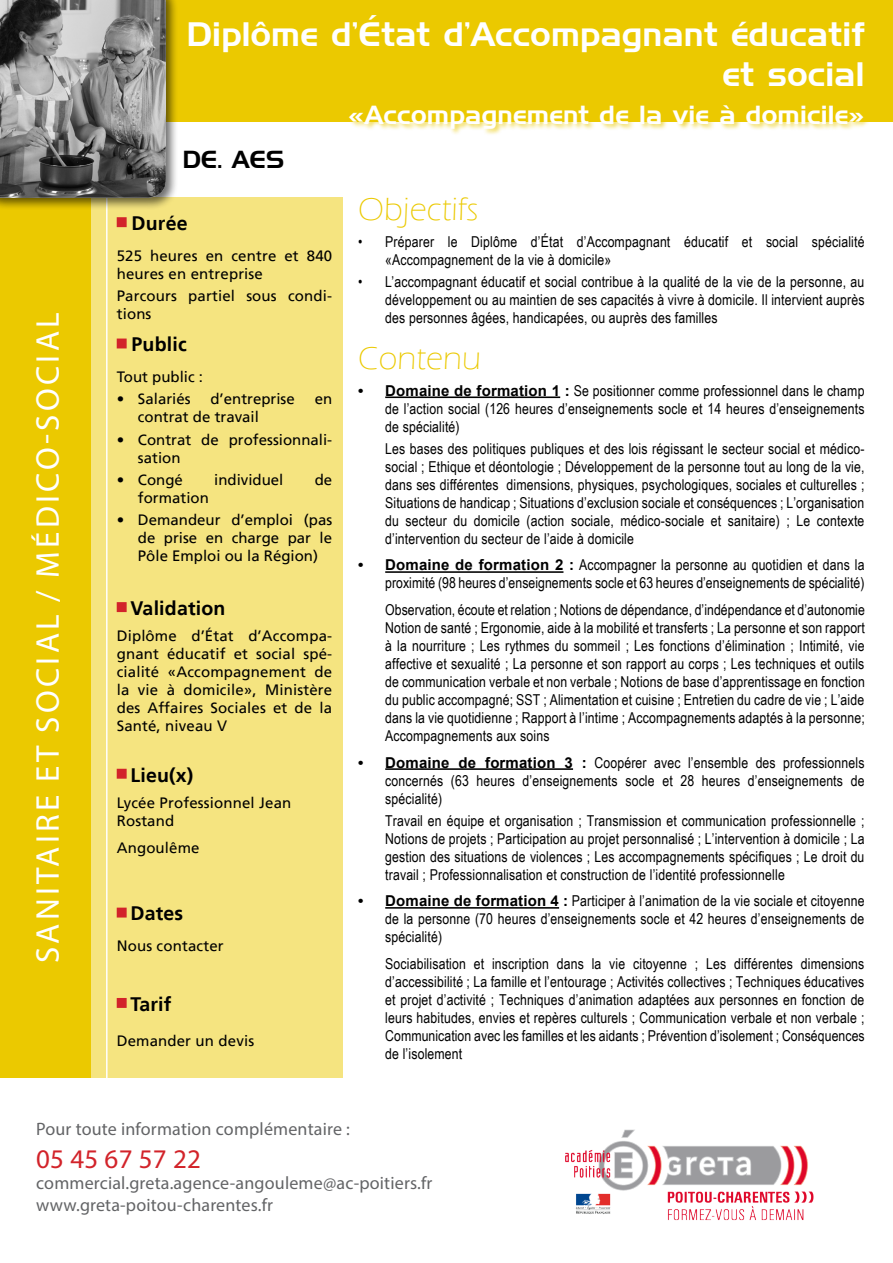
<style>
.page{position:relative;width:893px;height:1263px;background:#fff}
.page>*{position:absolute;margin:0;border:0;box-sizing:border-box;transform-origin:0 0}
.t1{font:33px/39.6px "Handel Gothic BT";letter-spacing:.01em;color:#fff;text-align:right}
.t2{font:33px "Myriad Pro";letter-spacing:.1em;color:#fff}
.t3{font:300 33px "Eras ITC";letter-spacing:.01em;color:#ebc900}
.t4{font:27px "Myriad Pro";letter-spacing:.01em;color:#d2232a}
.t5{font:25.5px "Handel Gothic BT";letter-spacing:.01em;color:#fff}
.t6{font:24px "Handel Gothic BT";color:#000}
.t7{font:700 19.5px "Frutiger LT";letter-spacing:.01em;color:#000}
.t8{font:18px "Myriad Pro";letter-spacing:.01em;color:#636466}
.Style_de_paragraphe{font:15px/18px "Arial Narrow";letter-spacing:.01em;color:#000;text-align:justify}
.t9{font:15px/18px "Frutiger LT";letter-spacing:.01em;color:#000}
.s1{font-family:"Arial";font-weight:700}
</style>
<div class="page">
<div style="left:117px;top:0;width:776px;height:122px;background:#ebc900"></div>
<div style="left:87px;top:198px;width:256px;height:880px;background:#f5e480"></div>
<div style="left:0;top:198px;width:91px;height:880px;background:#ebc900"></div>
<img style="left:565px;top:1129px;width:249px;height:92px">
<hr style="left:106px;top:198px;width:2px;height:880px;background:#fff">
<div style="left:0;top:0;width:178px;height:210px;background:#000;opacity:.57"></div>
<img style="left:0;top:0;width:166px;height:198px">
<div style="left:117px;top:217px;width:10px;height:10px;background:#d2232a;border:2px solid #d2232a"></div>
<div style="left:117px;top:602px;width:10px;height:10px;background:#d2232a;border:2px solid #d2232a"></div>
<div style="left:117px;top:769px;width:10px;height:10px;background:#d2232a;border:2px solid #d2232a"></div>
<hr style="left:385px;top:396px;width:175px;height:2px;background:#000">
<hr style="left:385px;top:571px;width:178px;height:2px;background:#000">
<hr style="left:385px;top:768px;width:188px;height:2px;background:#000">
<hr style="left:385px;top:907px;width:174px;height:2px;background:#000">
<div style="left:117px;top:339px;width:10px;height:9px;background:#d2232a;border:2px solid #d2232a"></div>
<div style="left:117px;top:998px;width:10px;height:10px;background:#d2232a;border:2px solid #d2232a"></div>
<div style="left:117px;top:908px;width:10px;height:9px;background:#d2232a;border:2px solid #d2232a"></div>
<div style="left:349px;top:103px;width:521px;height:33px;background:#ebc900;opacity:.75"></div>
<p class="t1" style="left:187px;top:14px;width:680px">Diplôme d’État d’Accompagnant éducatif et social</p>
<h1 class="t2" style="left:27px;top:963px;width:652px;rotate:-90deg">SANITAIRE ET SOCIAL / MÉDICO-SOCIAL</h1>
<p class="t6" style="left:182px;top:145px;width:103px">DE. AES</p>
<p class="t7" style="left:132px;top:212px;width:58px">Durée</p>
<p class="t9" style="left:117px;top:247px;width:217px">525 heures en centre et 840 heures en entreprise</p>
<p class="t9" style="left:117px;top:287px;width:217px">Parcours partiel sous condi&shy;tions</p>
<p class="t7" style="left:132px;top:333px;width:57px">Public</p>
<p class="t9" style="left:117px;top:368px;width:88px">Tout public :</p>
<p class="t9" style="left:117px;top:390px;width:75px">• Salariés</p>
<p class="t9" style="left:210px;top:390px;width:86px">d’entreprise</p>
<p class="t9" style="left:315px;top:390px;width:19px">en</p>
<p class="t9" style="left:138px;top:408px;width:122px">contrat de travail</p>
<p class="t9" style="left:138px;top:430px;width:196px;text-indent:-21px">• Contrat de professionnali&shy;sation</p>
<p class="t9" style="left:117px;top:471px;width:68px">• Congé</p>
<p class="t9" style="left:214px;top:471px;width:71px">individuel</p>
<p class="t9" style="left:315px;top:471px;width:19px">de</p>
<p class="t9" style="left:138px;top:489px;width:72px">formation</p>
<p class="t9" style="left:138px;top:511px;width:196px;text-align:justify;text-indent:-21px">• Demandeur d’emploi (pas de prise en charge par le Pôle Emploi ou la Région)</p>
<p class="t7" style="left:131px;top:597px;width:96px">Validation</p>
<p class="t9" style="left:117px;top:627px;width:217px;text-align:justify">Diplôme d’État d’Accompa&shy;gnant éducatif et social spé&shy;cialité «Accompagnement de la vie à domicile», Ministère des Affaires Sociales et de la Santé, niveau V</p>
<p class="t7" style="left:131px;top:763px;width:64px">Lieu(x)</p>
<p class="t9" style="left:117px;top:794px;width:176px">Lycée Professionnel Jean<br>Rostand</p>
<p class="t9" style="left:117px;top:838px;width:84px">Angoulême</p>
<p class="t7" style="left:131px;top:902px;width:54px">Dates</p>
<p class="t9" style="left:117px;top:937px;width:108px">Nous contacter</p>
<p class="t7" style="left:131px;top:992px;width:42px">Tarif</p>
<p class="t9" style="left:117px;top:1031px;width:139px">Demander un devis</p>
<p class="t5" style="left:349px;top:99px;width:517px">«Accompagnement de la vie à domicile»</p>
<p class="t3" style="left:358px;top:191px;width:122px">Objectifs</p>
<p class="Style_de_paragraphe" style="left:385px;top:232px;width:481px;text-indent:-27px">• Préparer le Diplôme d’État d’Accompagnant éducatif et social spécialité «Accompagnement de la vie à domicile»</p>
<p class="Style_de_paragraphe" style="left:385px;top:272px;width:481px;text-indent:-27px">• L’accompagnant éducatif et social contribue à la qualité de la vie de la personne, au développement ou au maintien de ses capacités à vivre à domicile. Il intervient auprès des personnes âgées, handicapées, ou auprès des familles</p>
<p class="t3" style="left:358px;top:340px;width:124px">Contenu</p>
<p class="Style_de_paragraphe" style="left:385px;top:381px;width:481px;text-indent:-27px"><span class="s1">• Domaine de formation 1 :</span> Se positionner comme professionnel dans le champ de l’action social (126 heures d’enseignements socle et 14 heures d’enseignements de spécialité)</p>
<p class="Style_de_paragraphe" style="left:385px;top:439px;width:481px">Les bases des politiques publiques et des lois régissant le secteur social et médico&shy;social ; Ethique et déontologie ; Développement de la personne tout au long de la vie, dans ses différentes dimensions, physiques, psychologiques, sociales et culturelles ; Situations de handicap ; Situations d’exclusion sociale et conséquences ; L’organisation du secteur du domicile (action sociale, médico-sociale et sanitaire) ; Le contexte d’intervention du secteur de l’aide à domicile</p>
<p class="Style_de_paragraphe" style="left:358px;top:556px;width:508px;text-align:right"><span class="s1">• Domaine de formation 2 :</span> Accompagner la personne au quotidien et dans la proximité (98 heures d’enseignements socle et 63 heures d’enseignements de spécialité)</p>
<p class="Style_de_paragraphe" style="left:385px;top:600px;width:481px">Observation, écoute et relation ; Notions de dépendance, d’indépendance et d’autonomie Notion de santé ; Ergonomie, aide à la mobilité et transferts ; La personne et son rapport à la nourriture ; Les rythmes du sommeil ; Les fonctions d’élimination ; Intimité, vie affective et sexualité ; La personne et son rapport au corps ; Les techniques et outils de communication verbale et non verbale ; Notions de base d’apprentissage en fonction du public accompagné; SST ; Alimentation et cuisine ; Entretien du cadre de vie ; L’aide dans la vie quotidienne ; Rapport à l’intime ; Accompagnements adaptés à la personne; Accompagnements aux soins</p>
<p class="Style_de_paragraphe" style="left:385px;top:753px;width:481px;text-indent:-27px"><span class="s1">• Domaine de formation 3 :</span> Coopérer avec l’ensemble des professionnels concernés (63 heures d’enseignements socle et 28 heures d’enseignements de spécialité)</p>
<p class="Style_de_paragraphe" style="left:385px;top:811px;width:481px">Travail en équipe et organisation ; Transmission et communication professionnelle ; Notions de projets ; Participation au projet personnalisé ; L’intervention à domicile ; La gestion des situations de violences ; Les accompagnements spécifiques ; Le droit du travail ; Professionnalisation et construction de l’identité professionnelle</p>
<p class="Style_de_paragraphe" style="left:385px;top:891px;width:481px;text-indent:-27px"><span class="s1">• Domaine de formation 4 :</span> Participer à l’animation de la vie sociale et citoyenne de la personne (70 heures d’enseignements socle et 42 heures d’enseignements de spécialité)</p>
<p class="Style_de_paragraphe" style="left:385px;top:954px;width:481px">Sociabilisation et inscription dans la vie citoyenne ; Les différentes dimensions d’accessibilité ; La famille et l’entourage ; Activités collectives ; Techniques éducatives et projet d’activité ; Techniques d’animation adaptées aux personnes en fonction de leurs habitudes, envies et repères culturels ; Communication verbale et non verbale ; Communication avec les familles et les aidants ; Prévention d’isolement ; Conséquences de l’isolement</p>
<p class="t8" style="left:36px;top:1118px;width:315px">Pour toute information complémentaire :</p>
<p class="t4" style="left:36px;top:1142px;width:166px">05 45 67 57 22</p>
<p class="t8" style="left:36px;top:1172px;width:398px">commercial.greta.agence-angouleme@ac-poitiers.fr</p>
<p class="t8" style="left:36px;top:1194px;width:238px">www.greta-poitou-charentes.fr</p>
</div>
